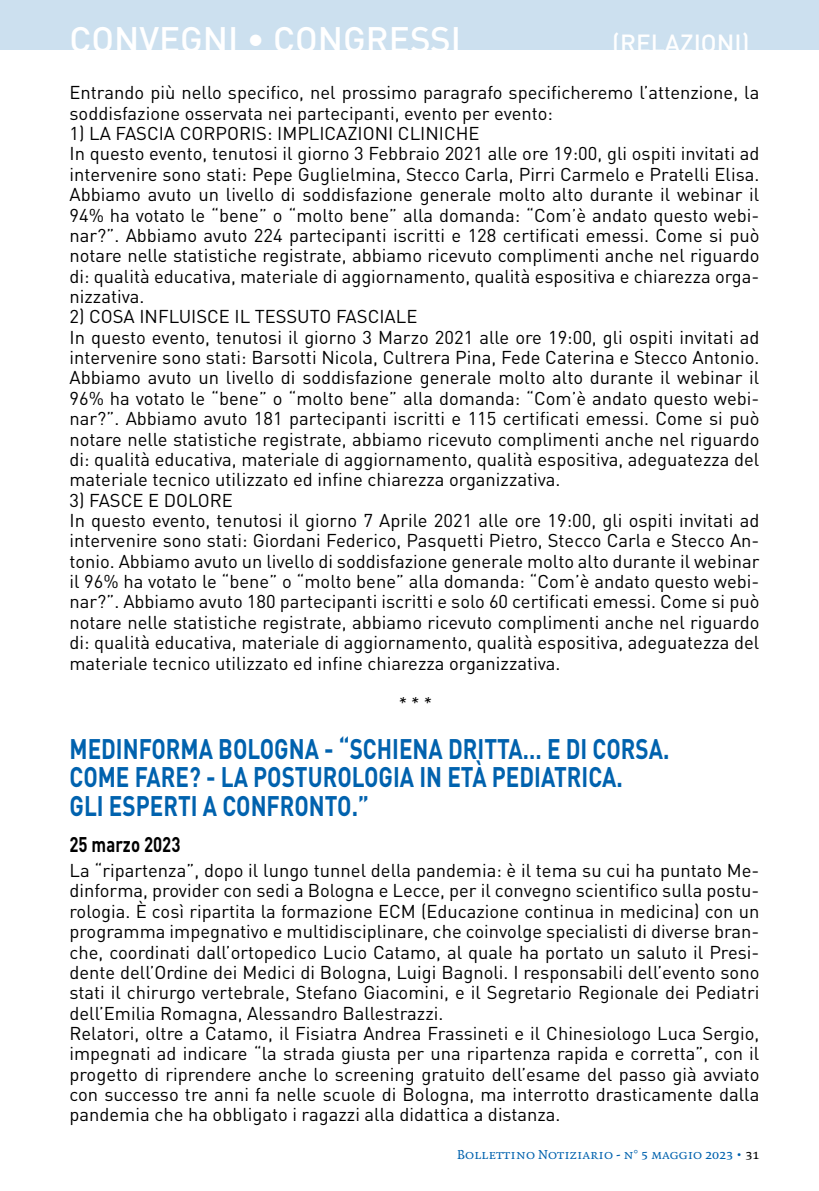
<style>
.page{position:relative;width:819px;height:1191px;background:#fff}
.page>*{position:absolute;margin:0;border:0;box-sizing:border-box;transform-origin:0 0}
.t1{font:500 35px "DIN";color:#fff}
.t2{font:700 28px/28.2px "DIN";color:#0062ae;scale:.8 1}
.t3{font:500 24.5px "DIN";color:#fff}
.t4{font:700 21px "DIN";color:#000;scale:.8 1}
.t5{font:18.38px/20.3px "DIN";color:#000}
.t6{font:italic 18.38px "DIN";color:#000}
.t7{font:14px "Quadraat Small Caps";color:#0062ae}
.s1{color:#000}
</style>
<div class="page">
<div style="left:0;top:0;width:819px;height:50px;background:#cce0ef"></div>
<h1 class="t1" style="left:69px;top:17px;width:393px">CONVEGNI • CONGRESSI</h1>
<h3 class="t3" style="left:612px;top:27px;width:139px">(RELAZIONI)</h3>
<p class="t5" style="left:69px;top:82px;width:691px">Entrando più nello specifico, nel prossimo paragrafo specificheremo l’attenzione, la soddisfazione osservata nei partecipanti, evento per evento:</p>
<p class="t5" style="left:69px;top:123px;width:691px">1) LA FASCIA CORPORIS: IMPLICAZIONI CLINICHE<br>In questo evento, tenutosi il giorno 3 Febbraio 2021 alle ore 19:00, gli ospiti invitati ad intervenire sono stati: Pepe Guglielmina, Stecco Carla, Pirri Carmelo e Pratelli Elisa.<br>Abbiamo avuto un livello di soddisfazione generale molto alto durante il webinar il 94% ha votato le “bene” o “molto bene” alla domanda: “Com’è andato questo webi&shy;nar?”. Abbiamo avuto 224 partecipanti iscritti e 128 certificati emessi. Come si può notare nelle statistiche registrate, abbiamo ricevuto complimenti anche nel riguardo di: qualità educativa, materiale di aggiornamento, qualità espositiva e chiarezza orga&shy;nizzativa.</p>
<p class="t5" style="left:69px;top:306px;width:691px">2) COSA INFLUISCE IL TESSUTO FASCIALE<br>In questo evento, tenutosi il giorno 3 Marzo 2021 alle ore 19:00, gli ospiti invitati ad intervenire sono stati: Barsotti Nicola, Cultrera Pina, Fede Caterina e Stecco Antonio.<br>Abbiamo avuto un livello di soddisfazione generale molto alto durante il webinar il 96% ha votato le “bene” o “molto bene” alla domanda: “Com’è andato questo webi&shy;nar?”. Abbiamo avuto 181 partecipanti iscritti e 115 certificati emessi. Come si può notare nelle statistiche registrate, abbiamo ricevuto complimenti anche nel riguardo di: qualità educativa, materiale di aggiornamento, qualità espositiva, adeguatezza del materiale tecnico utilizzato ed infine chiarezza organizzativa.</p>
<p class="t5" style="left:69px;top:489px;width:691px">3) FASCE E DOLORE<br>In questo evento, tenutosi il giorno 7 Aprile 2021 alle ore 19:00, gli ospiti invitati ad intervenire sono stati: Giordani Federico, Pasquetti Pietro, Stecco Carla e Stecco An&shy;tonio. Abbiamo avuto un livello di soddisfazione generale molto alto durante il webinar il 96% ha votato le “bene” o “molto bene” alla domanda: “Com’è andato questo webi&shy;nar?”. Abbiamo avuto 180 partecipanti iscritti e solo 60 certificati emessi. Come si può notare nelle statistiche registrate, abbiamo ricevuto complimenti anche nel riguardo di: qualità educativa, materiale di aggiornamento, qualità espositiva, adeguatezza del materiale tecnico utilizzato ed infine chiarezza organizzativa.</p>
<p class="t6" style="left:397px;top:692px;width:35px">* * *</p>
<h2 class="t2" style="left:69px;top:733px;width:751px">MEDINFORMA BOLOGNA - “SCHIENA DRITTA… E DI CORSA.<br>COME FARE? - LA POSTUROLOGIA IN ETÀ PEDIATRICA.<br>GLI ESPERTI A CONFRONTO.”</h2>
<p class="t4" style="left:69px;top:830px;width:140px">25 marzo 2023</p>
<p class="t5" style="left:69px;top:860px;width:691px">La “ripartenza”, dopo il lungo tunnel della pandemia: è il tema su cui ha puntato Me&shy;dinforma, provider con sedi a Bologna e Lecce, per il convegno scientifico sulla postu&shy;rologia. È così ripartita la formazione ECM (Educazione continua in medicina) con un programma impegnativo e multidisciplinare, che coinvolge specialisti di diverse bran&shy;che, coordinati dall’ortopedico Lucio Catamo, al quale ha portato un saluto il Presi&shy;dente dell’Ordine dei Medici di Bologna, Luigi Bagnoli. I responsabili dell’evento sono stati il chirurgo vertebrale, Stefano Giacomini, e il Segretario Regionale dei Pediatri dell’Emilia Romagna, Alessandro Ballestrazzi.<br>Relatori, oltre a Catamo, il Fisiatra Andrea Frassineti e il Chinesiologo Luca Sergio, impegnati ad indicare “la strada giusta per una ripartenza rapida e corretta”, con il progetto di riprendere anche lo screening gratuito dell’esame del passo già avviato con successo tre anni fa nelle scuole di Bologna, ma interrotto drasticamente dalla pandemia che ha obbligato i ragazzi alla didattica a distanza.</p>
<p class="t7" style="left:457px;top:1147px;width:304px">Bollettino Notiziario - n° 5 maggio 2023 • <span class="s1">31</span></p>
</div>
